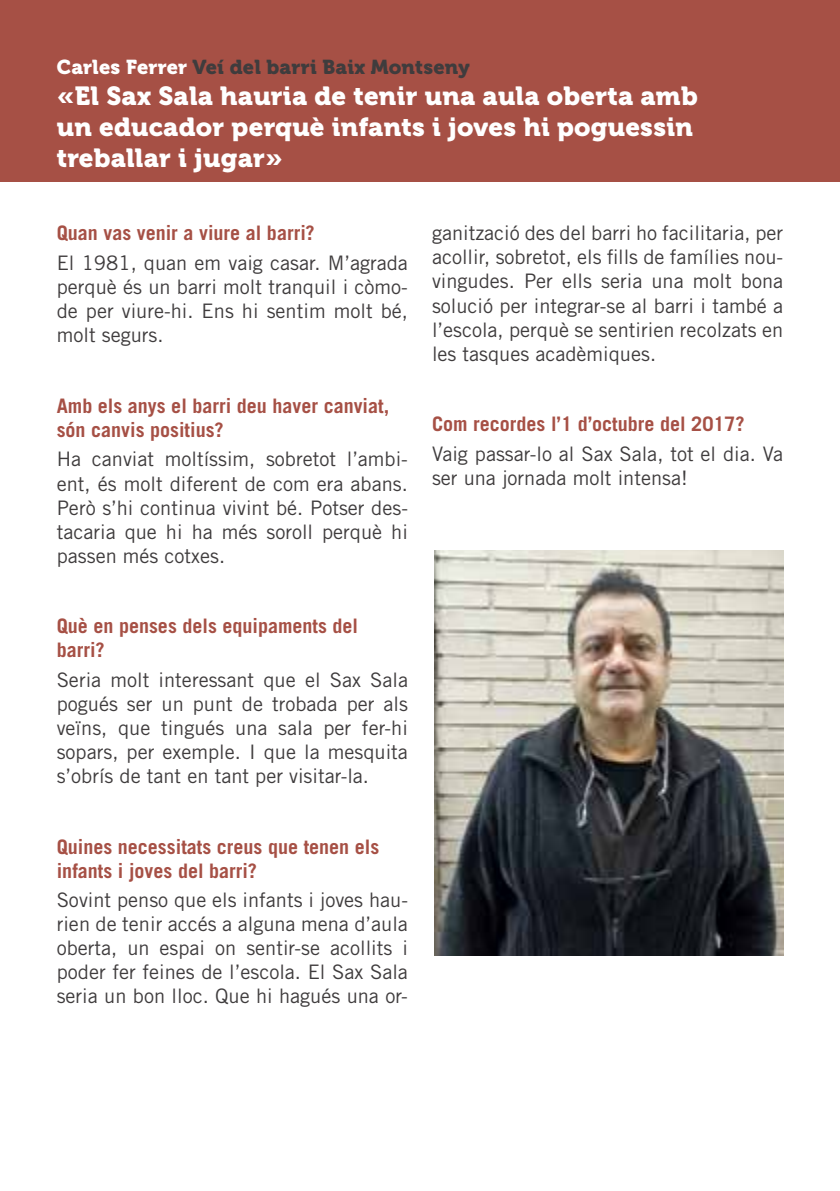
<style>
.page{position:relative;width:840px;height:1191px;background:#fff}
.page>*{position:absolute;margin:0;border:0;box-sizing:border-box;transform-origin:0 0}
.t1{font:26px/31.2px "Museo 900";letter-spacing:.01em;color:#fff}
.t2{font:20px/24px "Trade Gothic";color:#3f3c3d;text-align:justify}
.t3{font:700 20px/24px "Trade Gothic";color:#a65045}
.t4{font:20px "Museo 900";letter-spacing:.01em;color:#3f3c3d}
.s1{color:#fff}
</style>
<div class="page">
<div style="left:0;top:0;width:839px;height:181px;background:#a65045"></div>
<img style="left:434px;top:550px;width:348px;height:405px">
<p class="t4" style="left:57px;top:55px;width:414px"><span class="s1">Carles Ferrer</span> Veí del barri Baix Montseny</p>
<h1 class="t1" style="left:57px;top:80px;width:642px">«El Sax Sala hauria de tenir una aula oberta amb un educador perquè infants i joves hi poguessin treballar i jugar»</h1>
<p class="t3" style="left:57px;top:221px;width:259px">Quan vas venir a viure al barri?</p>
<p class="t2" style="left:57px;top:251px;width:352px">El 1981, quan em vaig casar. M’agrada perquè és un barri molt tranquil i còmo&shy;de per viure-hi. Ens hi sentim molt bé, molt segurs.</p>
<p class="t3" style="left:57px;top:393px;width:334px">Amb els anys el barri deu haver canviat, són canvis positius?</p>
<p class="t2" style="left:57px;top:447px;width:352px">Ha canviat moltíssim, sobretot l’ambi&shy;ent, és molt diferent de com era abans.<br>Però s’hi continua vivint bé. Potser des&shy;tacaria que hi ha més soroll perquè hi passen més cotxes.</p>
<p class="t3" style="left:57px;top:614px;width:303px">Què en penses dels equipaments del barri?</p>
<p class="t2" style="left:57px;top:667px;width:352px">Seria molt interessant que el Sax Sala pogués ser un punt de trobada per als veïns, que tingués una sala per fer-hi sopars, per exemple. I que la mesquita s’obrís de tant en tant per visitar-la.</p>
<p class="t3" style="left:57px;top:834px;width:324px">Quines necessitats creus que tenen els infants i joves del barri?</p>
<p class="t2" style="left:57px;top:888px;width:352px">Sovint penso que els infants i joves hau&shy;rien de tenir accés a alguna mena d’aula oberta, un espai on sentir-se acollits i poder fer feines de l’escola. El Sax Sala seria un bon lloc. Que hi hagués una or-</p>
<p class="t2" style="left:432px;top:221px;width:352px">ganització des del barri ho facilitaria, per acollir, sobretot, els fills de famílies nou&shy;vingudes. Per ells seria una molt bona solució per integrar-se al barri i també a l’escola, perquè se sentirien recolzats en les tasques acadèmiques.</p>
<p class="t3" style="left:432px;top:412px;width:314px">Com recordes l’1 d’octubre del 2017?</p>
<p class="t2" style="left:432px;top:441px;width:352px">Vaig passar-lo al Sax Sala, tot el dia. Va ser una jornada molt intensa!</p>
</div>
